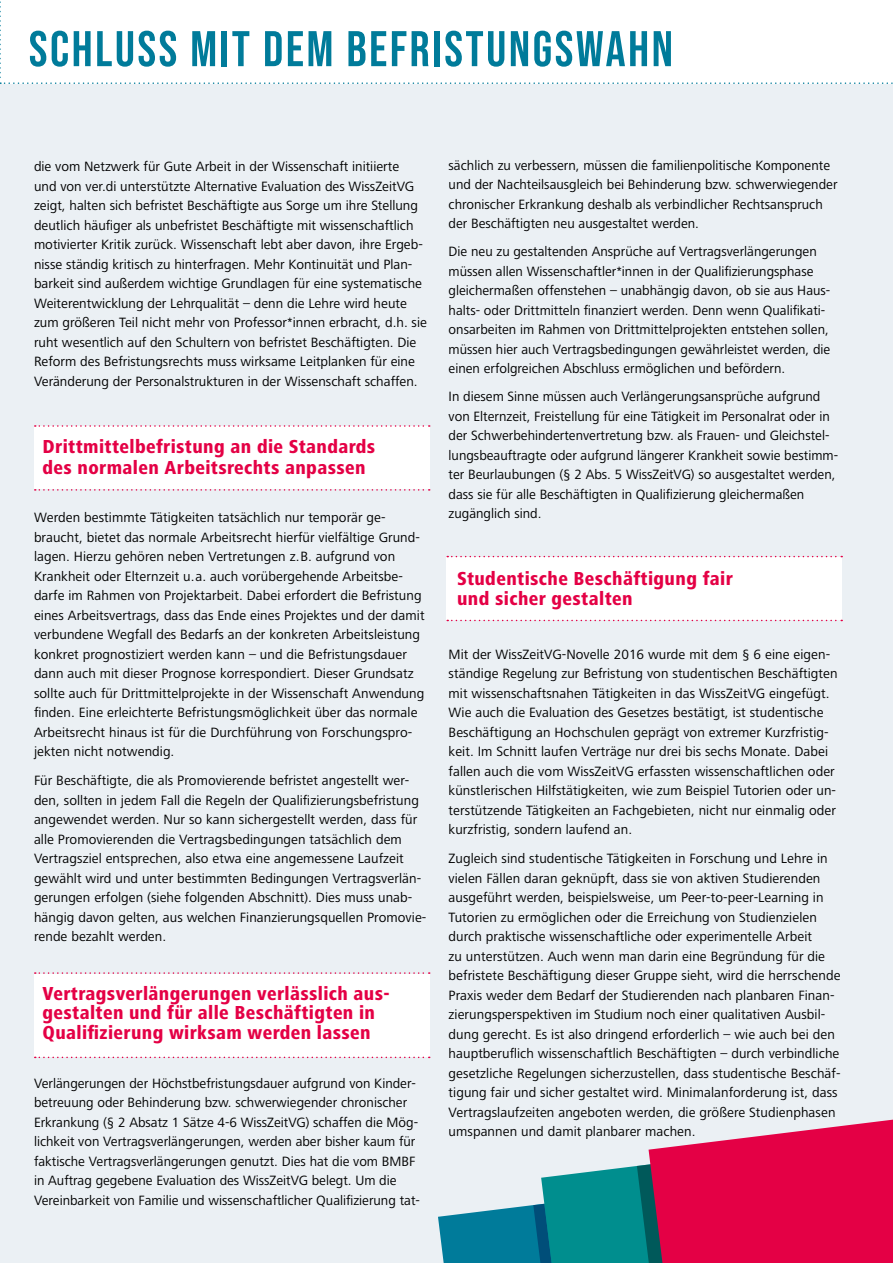
<style>
.page{position:relative;width:893px;height:1263px;background:#fff}
.page>*{position:absolute;margin:0;border:0;box-sizing:border-box;transform-origin:0 0}
.t1{font:50.1px "Bebas Neue";letter-spacing:.05em;color:#007b9a}
.t2{font:800 condensed 19.5px/19.5px "Frutiger Next LT";letter-spacing:.02em;color:#e40045}
.t3{font:13.95px/19.5px "Frutiger Next LT";letter-spacing:.005em;color:#000}
</style>
<div class="page">
<div style="left:0;top:3px;width:893px;height:1260px;background:#ebf0f4"></div>
<div style="left:0;top:1px;width:893px;height:83px;background:#fff"></div>
<svg style="left:438px;top:1204px;width:103px;height:59px;background:#1e88a4"></svg>
<svg style="left:541px;top:1166px;width:96px;height:97px;background:#0f9193"></svg>
<svg style="left:637px;top:1120px;width:256px;height:143px;background:#d8205a"></svg>
<div style="left:34px;top:427px;width:395px;height:62px;background:#fff"></div>
<div style="left:34px;top:974px;width:395px;height:83px;background:#fff"></div>
<svg style="left:35px;top:972px;width:395px;height:2px"></svg>
<svg style="left:35px;top:425px;width:395px;height:2px"></svg>
<svg style="left:35px;top:1057px;width:395px;height:1px"></svg>
<svg style="left:35px;top:489px;width:395px;height:2px"></svg>
<div style="left:446px;top:557px;width:396px;height:63px;background:#fff"></div>
<svg style="left:447px;top:556px;width:395px;height:1px"></svg>
<svg style="left:447px;top:620px;width:395px;height:1px"></svg>
<h1 class="t1" style="left:29px;top:20px;width:646px">SCHLUSS MIT DEM BEFRISTUNGSWAHN</h1>
<p class="t3" style="left:34px;top:157px;width:394px">die vom Netzwerk für Gute Arbeit in der Wissenschaft initiierte<br>und von ver.di unterstützte Alternative Evaluation des WissZeitVG zeigt, halten sich befristet Beschäftigte aus Sorge um ihre Stellung deutlich häufiger als unbefristet Beschäftigte mit wissenschaftlich motivierter Kritik zurück. Wissenschaft lebt aber davon, ihre Ergeb&shy;nisse ständig kritisch zu hinterfragen. Mehr Kontinuität und Plan&shy;barkeit sind außerdem wichtige Grundlagen für eine systematische Weiterentwicklung der Lehrqualität – denn die Lehre wird heute zum größeren Teil nicht mehr von Professor*innen erbracht, d.h. sie ruht wesentlich auf den Schultern von befristet Beschäftigten. Die Reform des Befristungsrechts muss wirksame Leitplanken für eine Veränderung der Personalstrukturen in der Wissenschaft schaffen.</p>
<h2 class="t2" style="left:43px;top:436px;width:334px;line-height:21px">Drittmittelbefristung an die Standards des normalen Arbeitsrechts anpassen</h2>
<p class="t3" style="left:34px;top:508px;width:392px">Werden bestimmte Tätigkeiten tatsächlich nur temporär ge&shy;braucht, bietet das normale Arbeitsrecht hierfür vielfältige Grund&shy;lagen. Hierzu gehören neben Vertretungen z.B. aufgrund von Krankheit oder Elternzeit u.a. auch vorübergehende Arbeitsbe&shy;darfe im Rahmen von Projektarbeit. Dabei erfordert die Befristung eines Arbeitsvertrags, dass das Ende eines Projektes und der damit verbundene Wegfall des Bedarfs an der konkreten Arbeitsleistung konkret prognostiziert werden kann – und die Befristungsdauer dann auch mit dieser Prognose korrespondiert. Dieser Grundsatz sollte auch für Drittmittelprojekte in der Wissenschaft Anwendung finden. Eine erleichterte Befristungsmöglichkeit über das normale Arbeitsrecht hinaus ist für die Durchführung von Forschungspro&shy;jekten nicht notwendig.</p>
<p class="t3" style="left:34px;top:771px;width:394px">Für Beschäftigte, die als Promovierende befristet angestellt wer&shy;den, sollten in jedem Fall die Regeln der Qualifizierungsbefristung angewendet werden. Nur so kann sichergestellt werden, dass für alle Promovierenden die Vertragsbedingungen tatsächlich dem Vertragsziel entsprechen, also etwa eine angemessene Laufzeit gewählt wird und unter bestimmten Bedingungen Vertragsverlän&shy;gerungen erfolgen (siehe folgenden Abschnitt). Dies muss unab&shy;hängig davon gelten, aus welchen Finanzierungsquellen Promovie&shy;rende bezahlt werden.</p>
<h2 class="t2" style="left:43px;top:983px;width:349px">Vertragsverlängerungen verlässlich aus&shy;gestalten und für alle Beschäftigten in<br>Qualifizierung wirksam werden lassen</h2>
<p class="t3" style="left:34px;top:1073px;width:387px">Verlängerungen der Höchstbefristungsdauer aufgrund von Kinder&shy;betreuung oder Behinderung bzw. schwerwiegender chronischer Erkrankung (§ 2 Absatz 1 Sätze 4-6 WissZeitVG) schaffen die Mög&shy;lichkeit von Vertragsverlängerungen, werden aber bisher kaum für faktische Vertragsverlängerungen genutzt. Dies hat die vom BMBF in Auftrag gegebene Evaluation des WissZeitVG belegt. Um die Vereinbarkeit von Familie und wissenschaftlicher Qualifizierung tat-</p>
<p class="t3" style="left:449px;top:155px;width:390px">sächlich zu verbessern, müssen die familienpolitische Komponente und der Nachteilsausgleich bei Behinderung bzw. schwerwiegender chronischer Erkrankung deshalb als verbindlicher Rechtsanspruch der Beschäftigten neu ausgestaltet werden.</p>
<p class="t3" style="left:449px;top:242px;width:383px">Die neu zu gestaltenden Ansprüche auf Vertragsverlängerungen müssen allen Wissenschaftler*innen in der Qualifizierungsphase gleichermaßen offenstehen – unabhängig davon, ob sie aus Haus&shy;halts- oder Drittmitteln finanziert werden. Denn wenn Qualifikati&shy;onsarbeiten im Rahmen von Drittmittelprojekten entstehen sollen, müssen hier auch Vertragsbedingungen gewährleistet werden, die einen erfolgreichen Abschluss ermöglichen und befördern.</p>
<p class="t3" style="left:449px;top:387px;width:391px">In diesem Sinne müssen auch Verlängerungsansprüche aufgrund von Elternzeit, Freistellung für eine Tätigkeit im Personalrat oder in der Schwerbehindertenvertretung bzw. als Frauen- und Gleichstel&shy;lungsbeauftragte oder aufgrund längerer Krankheit sowie bestimm&shy;ter Beurlaubungen (§ 2 Abs. 5 WissZeitVG) so ausgestaltet werden, dass sie für alle Beschäftigten in Qualifizierung gleichermaßen zugänglich sind.</p>
<h2 class="t2" style="left:457px;top:569px;width:277px">Studentische Beschäftigung fair und sicher gestalten</h2>
<p class="t3" style="left:449px;top:644px;width:391px">Mit der WissZeitVG-Novelle 2016 wurde mit dem § 6 eine eigen&shy;ständige Regelung zur Befristung von studentischen Beschäftigten mit wissenschaftsnahen Tätigkeiten in das WissZeitVG eingefügt.<br>Wie auch die Evaluation des Gesetzes bestätigt, ist studentische Beschäftigung an Hochschulen geprägt von extremer Kurzfristig&shy;keit. Im Schnitt laufen Verträge nur drei bis sechs Monate. Dabei fallen auch die vom WissZeitVG erfassten wissenschaftlichen oder künstlerischen Hilfstätigkeiten, wie zum Beispiel Tutorien oder un&shy;terstützende Tätigkeiten an Fachgebieten, nicht nur einmalig oder kurzfristig, sondern laufend an.</p>
<p class="t3" style="left:449px;top:849px;width:393px">Zugleich sind studentische Tätigkeiten in Forschung und Lehre in vielen Fällen daran geknüpft, dass sie von aktiven Studierenden ausgeführt werden, beispielsweise, um Peer-to-peer-Learning in Tutorien zu ermöglichen oder die Erreichung von Studienzielen durch praktische wissenschaftliche oder experimentelle Arbeit<br>zu unterstützen. Auch wenn man darin eine Begründung für die befristete Beschäftigung dieser Gruppe sieht, wird die herrschende Praxis weder dem Bedarf der Studierenden nach planbaren Finan&shy;zierungsperspektiven im Studium noch einer qualitativen Ausbil&shy;dung gerecht. Es ist also dringend erforderlich – wie auch bei den hauptberuflich wissenschaftlich Beschäftigten – durch verbindliche gesetzliche Regelungen sicherzustellen, dass studentische Beschäf&shy;tigung fair und sicher gestaltet wird. Minimalanforderung ist, dass Vertragslaufzeiten angeboten werden, die größere Studienphasen umspannen und damit planbarer machen.</p>
</div>
